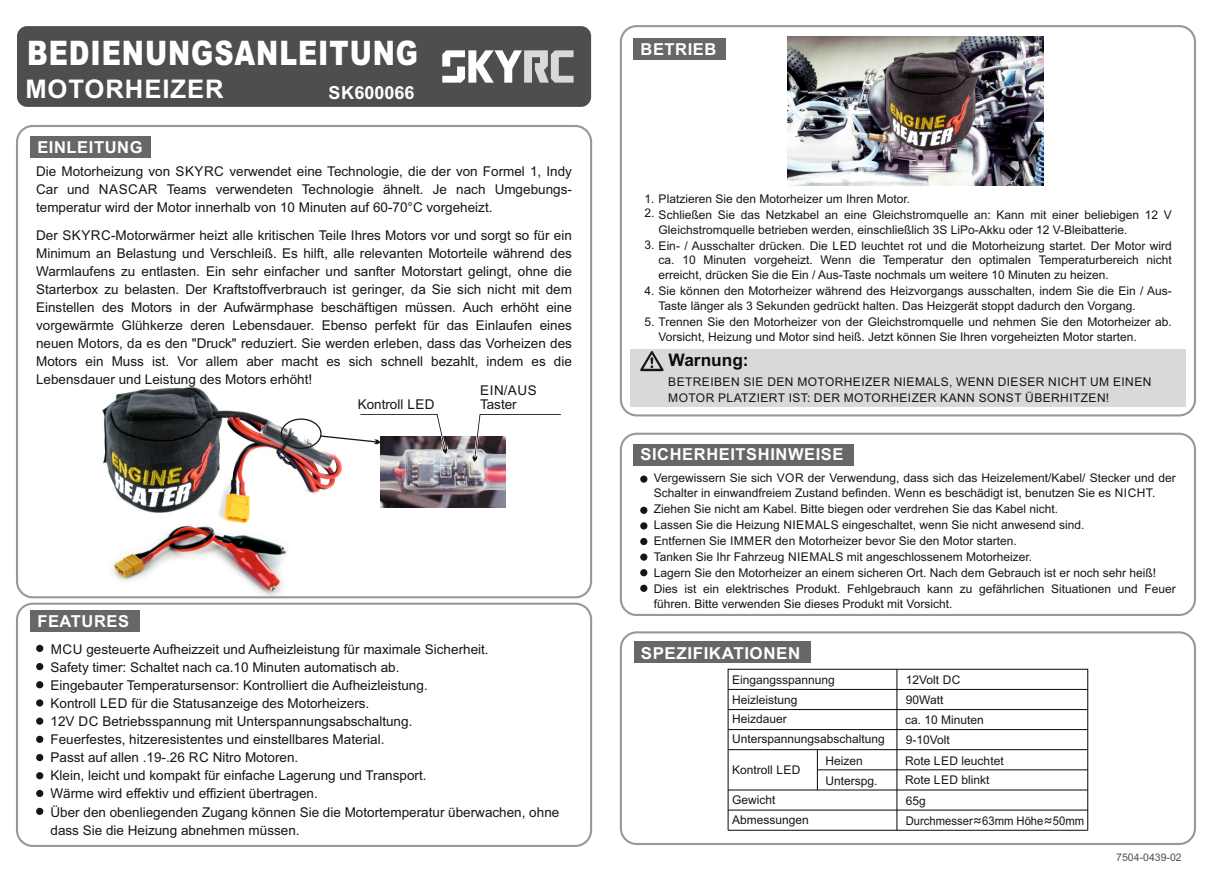
<style>
.page{position:relative;width:1212px;height:893px;background:#fff}
.page>*{position:absolute;margin:0;border:0;box-sizing:border-box;transform-origin:0 0}
.t1{font:900 33.75px "Arial";letter-spacing:.035em;color:#fff;scale:.79 1}
.t2{font:700 25.65px "Arial";letter-spacing:.035em;color:#fff}
.t3{font:700 18px "Arial";color:#fff}
.t4{font:700 17.25px "Arial";color:#0c0d0b}
.t5{font:700 16.5px "Arial";letter-spacing:.035em;color:#fff}
.t6{font:13.5px/18.1px "Arial";color:#151616;text-align:justify}
.t7{font:12px/16px "Arial";color:#151616}
.t8{font:12px/16px "Arial";letter-spacing:.035em;color:#151616}
.t9{font:10.5px "Arial";color:#4e4e4d}
.s1{font-family:"Microsoft Ya Hei";font-size:13.5px}
</style>
<div class="page">
<img style="left:102px;top:387px;width:240px;height:208px">
<div style="left:16px;top:125px;width:576px;height:473px;border:2px solid #989899;border-radius:16px"></div>
<div style="left:620px;top:25px;width:576px;height:391px;border:2px solid #989899;border-radius:16px"></div>
<div style="left:16px;top:603px;width:576px;height:244px;border:2px solid #989899;border-radius:16px"></div>
<div style="left:630px;top:349px;width:556px;height:58px;background:#d9d9da"></div>
<div style="left:17px;top:26px;width:574px;height:81px;background:#4e4e4d;border-radius:10px"></div>
<div style="left:30px;top:136px;width:121px;height:22px;background:#676767"></div>
<img style="left:381px;top:437px;width:125px;height:71px">
<svg style="left:472px;top:414px;width:89px;height:49px"></svg>
<div style="left:281px;top:418px;width:41px;height:31px;border:1px solid #151616;border-radius:50%"></div>
<svg style="left:321px;top:413px;width:127px;height:42px"></svg>
<div style="left:30px;top:610px;width:110px;height:22px;background:#676767"></div>
<div style="left:36px;top:645px;width:7px;height:7px;background:#151616;border-radius:50%"></div>
<div style="left:36px;top:663px;width:7px;height:7px;background:#151616;border-radius:50%"></div>
<div style="left:36px;top:681px;width:7px;height:7px;background:#151616;border-radius:50%"></div>
<div style="left:36px;top:699px;width:7px;height:8px;background:#151616;border-radius:50%"></div>
<div style="left:36px;top:717px;width:7px;height:8px;background:#151616;border-radius:50%"></div>
<div style="left:36px;top:736px;width:7px;height:7px;background:#151616;border-radius:50%"></div>
<div style="left:36px;top:754px;width:7px;height:7px;background:#151616;border-radius:50%"></div>
<div style="left:36px;top:772px;width:7px;height:7px;background:#151616;border-radius:50%"></div>
<div style="left:633px;top:38px;width:92px;height:22px;background:#676767"></div>
<svg style="left:640px;top:351px;width:23px;height:20px"></svg>
<div style="left:36px;top:790px;width:7px;height:7px;background:#151616;border-radius:50%"></div>
<div style="left:36px;top:808px;width:7px;height:7px;background:#151616;border-radius:50%"></div>
<div style="left:620px;top:433px;width:576px;height:183px;border:2px solid #989899;border-radius:16px"></div>
<div style="left:633px;top:444px;width:221px;height:21px;background:#676767"></div>
<div style="left:640px;top:475px;width:7px;height:8px;background:#151616;border-radius:50%"></div>
<div style="left:640px;top:522px;width:7px;height:7px;background:#151616;border-radius:50%"></div>
<div style="left:640px;top:538px;width:7px;height:7px;background:#151616;border-radius:50%"></div>
<div style="left:640px;top:553px;width:7px;height:8px;background:#151616;border-radius:50%"></div>
<div style="left:640px;top:569px;width:7px;height:7px;background:#151616;border-radius:50%"></div>
<div style="left:640px;top:585px;width:7px;height:7px;background:#151616;border-radius:50%"></div>
<div style="left:640px;top:507px;width:7px;height:7px;background:#151616;border-radius:50%"></div>
<div style="left:620px;top:631px;width:576px;height:214px;border:2px solid #989899;border-radius:16px"></div>
<div style="left:634px;top:641px;width:176px;height:22px;background:#676767"></div>
<div style="left:727px;top:669px;width:361px;height:162px;border:1px solid #151616"></div>
<hr style="left:728px;top:830px;width:360px;height:1px;background:#151616">
<hr style="left:728px;top:809px;width:360px;height:2px;background:#151616">
<hr style="left:817px;top:769px;width:271px;height:1px;background:#151616">
<hr style="left:728px;top:749px;width:360px;height:1px;background:#151616">
<hr style="left:728px;top:729px;width:360px;height:1px;background:#151616">
<hr style="left:728px;top:709px;width:360px;height:1px;background:#151616">
<hr style="left:728px;top:689px;width:360px;height:1px;background:#151616">
<hr style="left:896px;top:669px;width:1px;height:161px;background:#151616">
<hr style="left:728px;top:789px;width:360px;height:1px;background:#151616">
<hr style="left:817px;top:750px;width:1px;height:40px;background:#151616">
<svg style="left:442px;top:50px;width:131px;height:33px"></svg>
<img style="left:787px;top:37px;width:256px;height:149px">
<h1 class="t1" style="left:27px;top:41px;width:496px">BEDIENUNGSANLEITUNG</h1>
<h2 class="t2" style="left:25px;top:79px;width:200px">MOTORHEIZER</h2>
<h3 class="t5" style="left:37px;top:141px;width:107px">EINLEITUNG</h3>
<h3 class="t3" style="left:329px;top:86px;width:88px">SK600066</h3>
<p class="t6" style="left:36px;top:164px;width:537px">Die Motorheizung von SKYRC verwendet eine Technologie, die der von Formel 1, Indy Car und NASCAR Teams verwendeten Technologie ähnelt. Je nach Umgebungs&shy;temperatur wird der Motor innerhalb von 10 Minuten auf 60-70°C vorgeheizt.</p>
<p class="t6" style="left:36px;top:227px;width:537px">Der SKYRC-Motorwärmer heizt alle kritischen Teile Ihres Motors vor und sorgt so für ein Minimum an Belastung und Verschleiß. Es hilft, alle relevanten Motorteile während des Warmlaufens zu entlasten. Ein sehr einfacher und sanfter Motorstart gelingt, ohne die Starterbox zu belasten. Der Kraftstoffverbrauch ist geringer, da Sie sich nicht mit dem Einstellen des Motors in der Aufwärmphase beschäftigen müssen. Auch erhöht eine vorgewärmte Glühkerze deren Lebensdauer. Ebenso perfekt für das Einlaufen eines neuen Motors, da es den "Druck" reduziert. Sie werden erleben, dass das Vorheizen des Motors ein Muss ist. Vor allem aber macht es sich schnell bezahlt, indem es die Lebensdauer und Leistung des Motors erhöht!</p>
<p class="t6" style="left:480px;top:385px;width:58px;line-height:13.5px">EIN/AUS<br>Taster</p>
<p class="t6" style="left:358px;top:396px;width:78px">Kontroll LED</p>
<h3 class="t5" style="left:37px;top:615px;width:93px">FEATURES</h3>
<p class="t6" style="left:50px;top:641px;width:510px;text-align:left">MCU gesteuerte Aufheizzeit und Aufheizleistung für maximale Sicherheit.<br>Safety timer: Schaltet nach ca.10 Minuten automatisch ab.<br>Eingebauter Temperatursensor: Kontrolliert die Aufheizleistung.<br>Kontroll LED für die Statusanzeige des Motorheizers.<br>12V DC Betriebsspannung mit Unterspannungsabschaltung.<br>Feuerfestes, hitzeresistentes und einstellbares Material.<br>Passt auf allen .19-.26 RC Nitro Motoren.<br>Klein, leicht und kompakt für einfache Lagerung und Transport.<br>Wärme wird effektiv und effizient übertragen.<br>Über den obenliegenden Zugang können Sie die Motortemperatur überwachen, ohne dass Sie die Heizung abnehmen müssen.</p>
<h3 class="t5" style="left:640px;top:43px;width:77px">BETRIEB</h3>
<p class="t7" style="left:659px;top:192px;width:515px;text-indent:-14px">1. Platzieren Sie den Motorheizer um Ihren Motor.<br>Schließen Sie das Netzkabel an eine Gleichstromquelle an: Kann mit einer beliebigen 12 V</p>
<p class="t7" style="left:659px;top:222px;width:470px">Gleichstromquelle betrieben werden, einschließlich 3S LiPo-Akku oder 12 V-Bleibatterie.</p>
<p class="t7" style="left:659px;top:239px;width:515px;line-height:14.7px;text-align:justify;text-indent:-14px">3. Ein- / Ausschalter drücken. Die LED leuchtet rot und die Motorheizung startet. Der Motor wird ca. 10 Minuten vorgeheizt. Wenn die Temperatur den optimalen Temperaturbereich nicht erreicht, drücken Sie die Ein / Aus-Taste nochmals um weitere 10 Minuten zu heizen.</p>
<p class="t7" style="left:659px;top:285px;width:515px;line-height:14.7px;text-indent:-14px">4. Sie können den Motorheizer während des Heizvorgangs ausschalten, indem Sie die Ein / Aus-<br>Taste länger als 3 Sekunden gedrückt halten. Das Heizgerät stoppt dadurch den Vorgang.</p>
<p class="t7" style="left:659px;top:316px;width:515px;line-height:14.7px;text-indent:-14px">5. Trennen Sie den Motorheizer von der Gleichstromquelle und nehmen Sie den Motorheizer ab.<br>Vorsicht, Heizung und Motor sind heiß. Jetzt können Sie Ihren vorgeheizten Motor starten.</p>
<p class="t7" style="left:645px;top:206px;width:12px">2.</p>
<h3 class="t4" style="left:669px;top:353px;width:82px">Warnung:</h3>
<p class="t8" style="left:668px;top:375px;width:485px">BETREIBEN SIE DEN MOTORHEIZER NIEMALS, WENN DIESER NICHT UM EINEN<br>MOTOR PLATZIERT IST: DER MOTORHEIZER KANN SONST ÜBERHITZEN!</p>
<h3 class="t5" style="left:640px;top:448px;width:204px">SICHERHEITSHINWEISE</h3>
<p class="t7" style="left:654px;top:472px;width:523px;line-height:14.7px">Vergewissern Sie sich VOR der Verwendung, dass sich das Heizelement/Kabel/ Stecker und der<br>Schalter in einwandfreiem Zustand befinden. Wenn es beschädigt ist, benutzen Sie es NICHT.</p>
<p class="t7" style="left:654px;top:502px;width:523px">Ziehen Sie nicht am Kabel. Bitte biegen oder verdrehen Sie das Kabel nicht.<br>Lassen Sie die Heizung NIEMALS eingeschaltet, wenn Sie nicht anwesend sind.<br>Entfernen Sie IMMER den Motorheizer bevor Sie den Motor starten.<br>Tanken Sie Ihr Fahrzeug NIEMALS mit angeschlossenem Motorheizer.<br>Lagern Sie den Motorheizer an einem sicheren Ort. Nach dem Gebrauch ist er noch sehr heiß!<br>Dies ist ein elektrisches Produkt. Fehlgebrauch kann zu gefährlichen Situationen und Feuer</p>
<p class="t7" style="left:654px;top:597px;width:300px">führen. Bitte verwenden Sie dieses Produkt mit Vorsicht.</p>
<h3 class="t5" style="left:641px;top:647px;width:161px">SPEZIFIKATIONEN</h3>
<p class="t7" style="left:732px;top:671px;width:104px;line-height:20.2px">Eingangsspannung<br>Heizleistung</p>
<p class="t7" style="left:732px;top:710px;width:154px;line-height:20.1px">Heizdauer<br>Unterspannungsabschaltung</p>
<p class="t7" style="left:905px;top:670px;width:80px;line-height:20.1px">12Volt DC<br>90Watt<br>ca. 10 Minuten<br>9-10Volt</p>
<p class="t7" style="left:732px;top:763px;width:70px">Kontroll LED</p>
<p class="t7" style="left:905px;top:752px;width:100px;line-height:19.4px">Rote LED leuchtet<br>Rote LED blinkt</p>
<p class="t7" style="left:825px;top:751px;width:54px;line-height:20.2px">Heizen<br>Unterspg.</p>
<p class="t7" style="left:732px;top:791px;width:78px;line-height:20.2px">Gewicht<br>Abmessungen</p>
<p class="t7" style="left:906px;top:791px;width:180px;line-height:20.2px">65g<br>Durchmesser<span class="s1">≈</span>63mm Höhe<span class="s1">≈</span>50mm</p>
<p class="t9" style="left:1116px;top:853px;width:67px">7504-0439-02</p>
</div>
